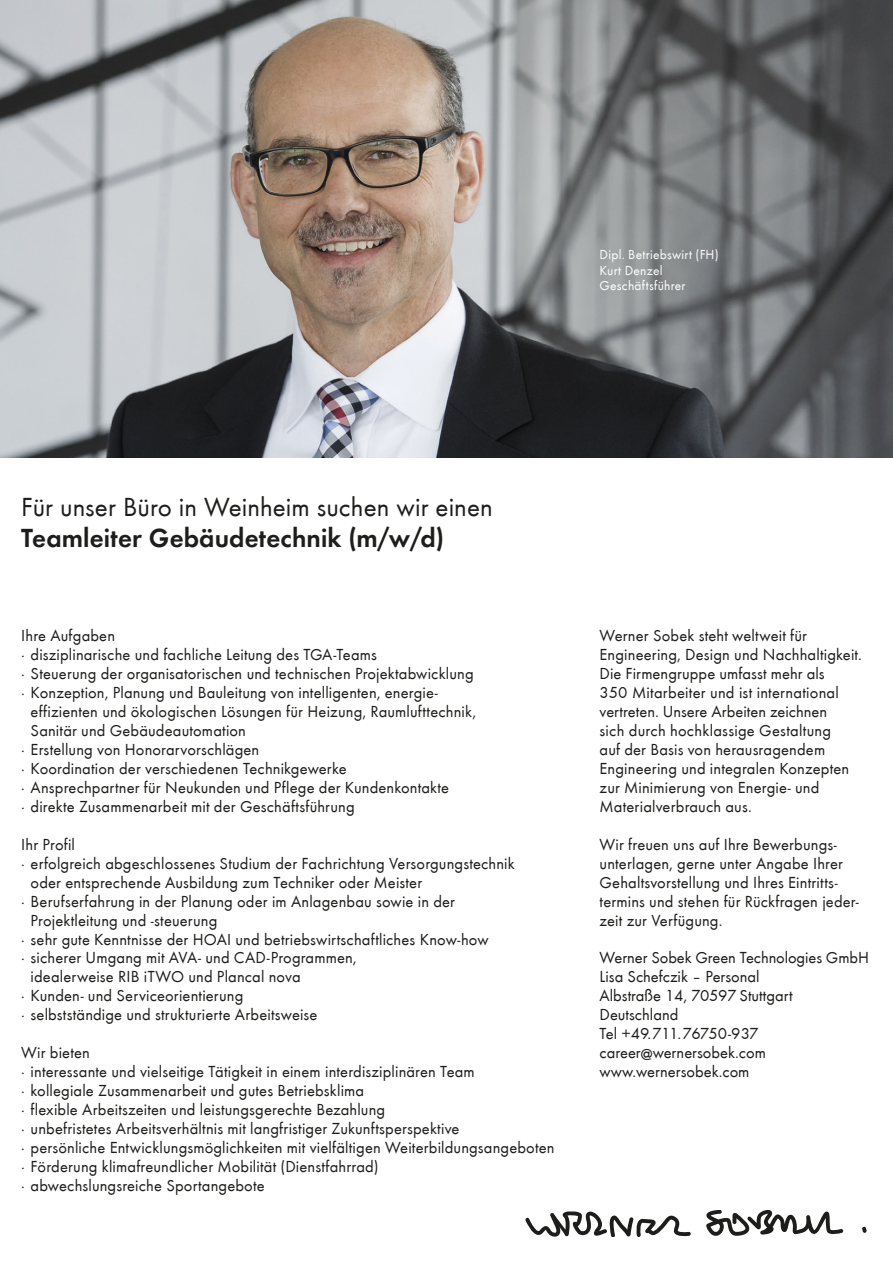
<style>
.page{position:relative;width:893px;height:1263px;background:#fff}
.page>*{position:absolute;margin:0;border:0;box-sizing:border-box;transform-origin:0 0}
.t1{font:27px "Futura T Boo";color:#1d1d1b}
.t2{font:27px "Futura T Dem";letter-spacing:.005em;color:#1d1d1b}
.t3{font:16.5px/18.9px "Futura T Boo";letter-spacing:.01em;color:#1d1d1b}
.t4{font:13.5px/15.6px "Futura T Boo";letter-spacing:.02em;color:#fff}
</style>
<div class="page">
<img style="left:0;top:0;width:893px;height:458px">
<svg style="left:862px;top:1226px;width:4px;height:7px"></svg>
<svg style="left:525px;top:1211px;width:166px;height:25px"></svg>
<svg style="left:706px;top:1210px;width:137px;height:26px"></svg>
<p class="t4" style="left:600px;top:247px;width:121px">Dipl. Betriebswirt (FH)<br>Kurt Denzel<br>Geschäftsführer</p>
<h1 class="t1" style="left:21px;top:491px;width:473px">Für unser Büro in Weinheim suchen wir einen</h1>
<h1 class="t2" style="left:21px;top:522px;width:424px">Teamleiter Gebäudetechnik (m/w/d)</h1>
<p class="t3" style="left:21px;top:626px;width:95px">Ihre Aufgaben</p>
<p class="t3" style="left:21px;top:645px;width:357px">∙ disziplinarische und fachliche Leitung des TGA-Teams</p>
<p class="t3" style="left:21px;top:664px;width:454px">∙ Steuerung der organisatorischen und technischen Projektabwicklung</p>
<p class="t3" style="left:21px;top:683px;width:418px">∙ Konzeption, Planung und Bauleitung von intelligenten, energie-</p>
<p class="t3" style="left:31px;top:702px;width:447px">effizienten und ökologischen Lösungen für Heizung, Raumlufttechnik,</p>
<p class="t3" style="left:31px;top:721px;width:217px">Sanitär und Gebäudeautomation</p>
<p class="t3" style="left:21px;top:740px;width:240px">∙ Erstellung von Honorarvorschlägen</p>
<p class="t3" style="left:21px;top:759px;width:327px">∙ Koordination der verschiedenen Technikgewerke</p>
<p class="t3" style="left:21px;top:778px;width:429px">∙ Ansprechpartner für Neukunden und Pflege der Kundenkontakte</p>
<p class="t3" style="left:21px;top:797px;width:335px">∙ direkte Zusammenarbeit mit der Geschäftsführung</p>
<p class="t3" style="left:21px;top:835px;width:55px">Ihr Profil</p>
<p class="t3" style="left:21px;top:854px;width:495px">∙ erfolgreich abgeschlossenes Studium der Fachrichtung Versorgungstechnik</p>
<p class="t3" style="left:31px;top:873px;width:393px">oder entsprechende Ausbildung zum Techniker oder Meister</p>
<p class="t3" style="left:21px;top:892px;width:435px">∙ Berufserfahrung in der Planung oder im Anlagenbau sowie in der</p>
<p class="t3" style="left:31px;top:911px;width:188px">Projektleitung und -steuerung</p>
<p class="t3" style="left:21px;top:930px;width:469px">∙ sehr gute Kenntnisse der HOAI und betriebswirtschaftliches Know-how</p>
<p class="t3" style="left:21px;top:949px;width:337px">∙ sicherer Umgang mit AVA- und CAD-Programmen,</p>
<p class="t3" style="left:31px;top:968px;width:272px">idealerweise RIB iTWO und Plancal nova</p>
<p class="t3" style="left:21px;top:987px;width:224px">∙ Kunden- und Serviceorientierung</p>
<p class="t3" style="left:21px;top:1005px;width:298px">∙ selbstständige und strukturierte Arbeitsweise</p>
<p class="t3" style="left:21px;top:1043px;width:535px">Wir bieten<br>∙ interessante und vielseitige Tätigkeit in einem interdisziplinären Team<br>∙ kollegiale Zusammenarbeit und gutes Betriebsklima<br>∙ flexible Arbeitszeiten und leistungsgerechte Bezahlung<br>∙ unbefristetes Arbeitsverhältnis mit langfristiger Zukunftsperspektive<br>∙ persönliche Entwicklungsmöglichkeiten mit vielfältigen Weiterbildungsangeboten ∙ Förderung klimafreundlicher Mobilität (Dienstfahrrad)<br>∙ abwechslungsreiche Sportangebote</p>
<p class="t3" style="left:600px;top:626px;width:264px">Werner Sobek steht weltweit für Engineering, Design und Nachhaltigkeit.<br>Die Firmengruppe umfasst mehr als<br>350 Mitarbeiter und ist international vertreten. Unsere Arbeiten zeichnen<br>sich durch hochklassige Gestaltung<br>auf der Basis von herausragendem Engineering und integralen Konzepten zur Minimierung von Energie- und Materialverbrauch aus.</p>
<p class="t3" style="left:600px;top:835px;width:261px">Wir freuen uns auf Ihre Bewerbungs&shy;unterlagen, gerne unter Angabe Ihrer Gehaltsvorstellung und Ihres Eintritts&shy;termins und stehen für Rückfragen jeder&shy;zeit zur Verfügung.</p>
<p class="t3" style="left:600px;top:949px;width:271px">Werner Sobek Green Technologies GmbH<br>Lisa Schefczik – Personal<br>Albstraße 14, 70597 Stuttgart<br>Deutschland<br>Tel +49.711.76750-937 career@wernersobek.com www.wernersobek.com</p>
</div>
